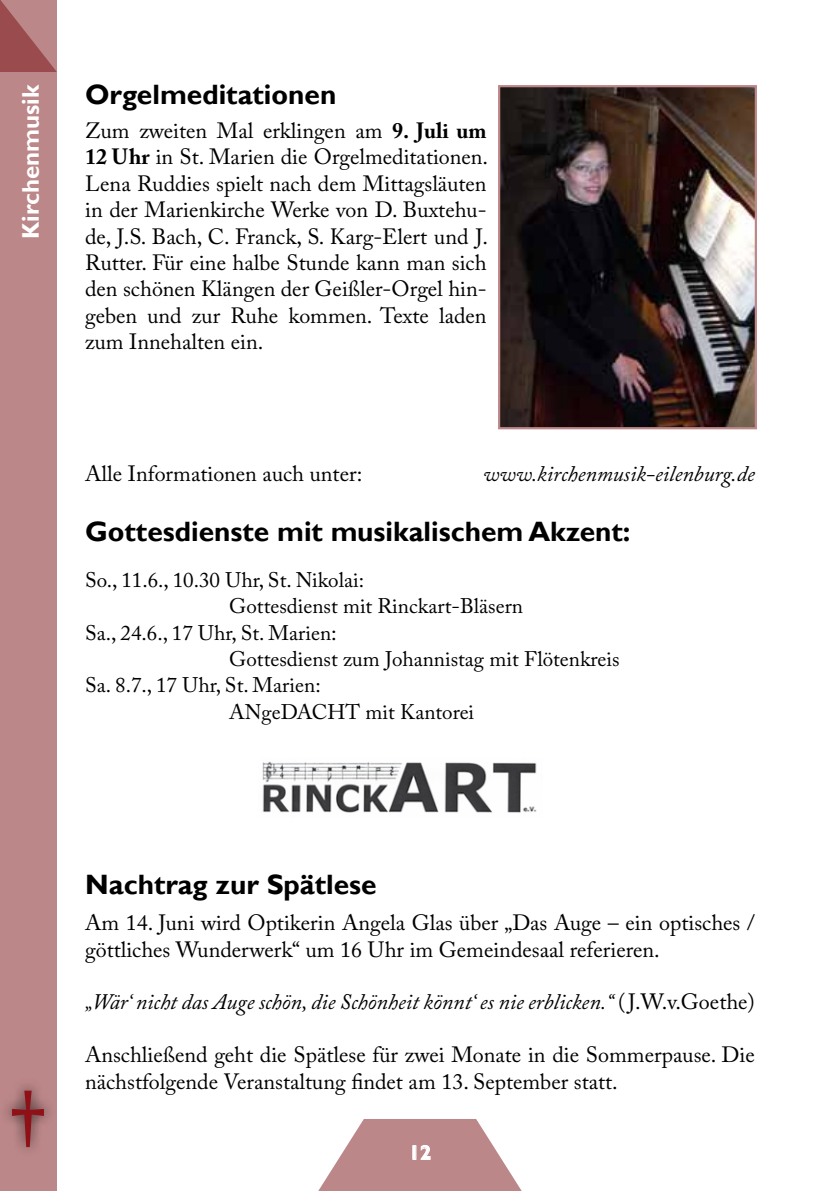
<style>
.page{position:relative;width:840px;height:1191px;background:#fff}
.page>*{position:absolute;margin:0;border:0;box-sizing:border-box;transform-origin:0 0}
.t1{font:96px "Nirmala UI";color:#8f1117}
.t2{font:700 28px "Gill Sans";color:#000}
.t3{font:700 24px "Gill Sans";color:#fff}
.t4{font:22px/26.4px "Adobe Caslon Pro";color:#000}
.t5{font:italic 22px "Adobe Caslon Pro";color:#000}
.t6{font:21px "Adobe Caslon Pro";color:#000}
.t7{font:700 20px "Gill Sans";color:#fff}
.s1{font-weight:700}
.s2{font-size:22px}
.s3{font-style:normal}
</style>
<div class="page">
<div style="left:0;top:0;width:57px;height:1191px;background:#bc8789"></div>
<img style="left:500px;top:88px;width:253px;height:338px">
<div style="left:497px;top:85px;width:259px;height:344px;border:2px solid #bd8788"></div>
<img style="left:262px;top:762px;width:275px;height:51px">
<svg style="left:318px;top:1119px;width:204px;height:72px"></svg>
<div style="left:0;top:1078px;width:56px;height:80px;background:#000;opacity:.75"></div>
<p class="t3" style="left:16px;top:239px;width:156px;rotate:-90deg">Kirchenmusik</p>
<p class="t2" style="left:85px;top:78px;width:252px">Orgelmeditationen</p>
<p class="t4" style="left:85px;top:117px;width:404px;text-align:justify">Zum zweiten Mal erklingen am <span class="s1">9. Juli um 12 Uhr</span> in St. Marien die Orgelmeditationen.<br>Lena Ruddies spielt nach dem Mittagsläuten in der Marienkirche Werke von D. Buxtehu&shy;de, J.S. Bach, C. Franck, S. Karg-Elert und J.<br>Rutter. Für eine halbe Stunde kann man sich den schönen Klängen der Geißler-Orgel hin&shy;geben und zur Ruhe kommen. Texte laden zum Innehalten ein.</p>
<p class="t4" style="left:85px;top:460px;width:279px">Alle Informationen auch unter:</p>
<p class="t5" style="left:483px;top:461px;width:273px">www.kirchenmusik-eilenburg.de</p>
<p class="t2" style="left:85px;top:515px;width:546px">Gottesdienste mit musikalischem Akzent:</p>
<p class="t6" style="left:85px;top:567px;width:280px">So., 11.6., 10.30 Uhr, St. Nikolai:</p>
<p class="t6" style="left:229px;top:594px;width:295px">Gottesdienst mit Rinckart-Bläsern</p>
<p class="t6" style="left:85px;top:620px;width:253px">Sa., 24.6., 17 Uhr, St. Marien<span class="s2">:</span></p>
<p class="t6" style="left:229px;top:646px;width:391px">Gottesdienst zum Johannistag mit Flötenkreis</p>
<p class="t6" style="left:85px;top:673px;width:237px">Sa. 8.7., 17 Uhr, St. Marien:</p>
<p class="t6" style="left:229px;top:699px;width:246px">ANgeDACHT mit Kantorei</p>
<h1 class="t1" style="left:10px;top:1045px;width:37px">†</h1>
<p class="t2" style="left:85px;top:867px;width:293px">Nachtrag zur Spätlese</p>
<p class="t4" style="left:85px;top:909px;width:670px">Am 14. Juni wird Optikerin Angela Glas über „Das Auge – ein optisches / göttliches Wunderwerk“ um 16 Uhr im Gemeindesaal referieren.</p>
<p class="t5" style="left:85px;top:989px;width:670px">„Wär‘ nicht das Auge schön, die Schönheit könnt‘ es nie erblicken.“ <span class="s3">( J.W.v.Goethe)</span></p>
<p class="t4" style="left:85px;top:1041px;width:670px">Anschließend geht die Spätlese für zwei Monate in die Sommerpause. Die nächstfolgende Veranstaltung findet am 13. September statt.</p>
<p class="t7" style="left:408px;top:1140px;width:24px">12</p>
</div>
